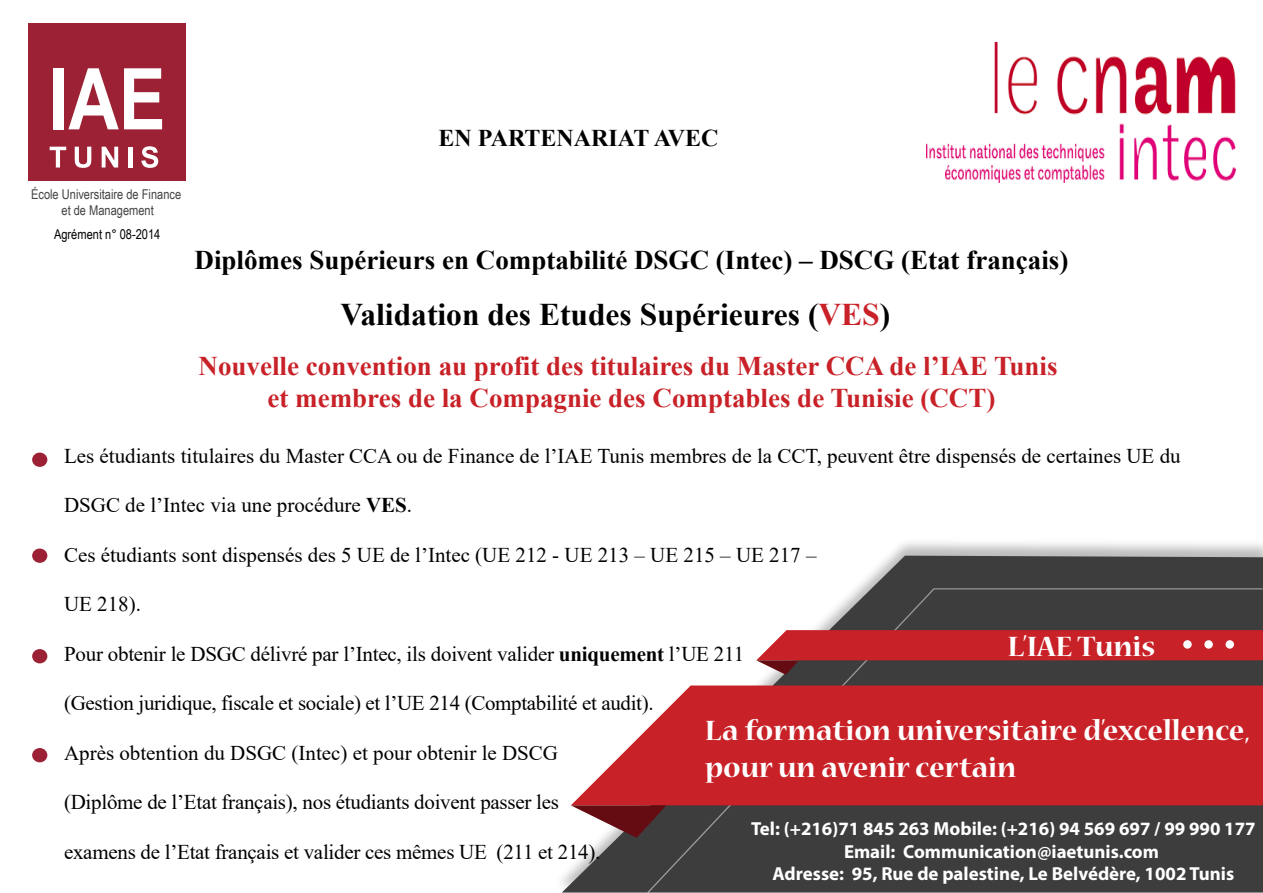
<style>
.page{position:relative;width:1263px;height:893px;background:#fff}
.page>*{position:absolute;margin:0;border:0;box-sizing:border-box;transform-origin:0 0}
.t1{font:700 31.5px "Times New Roman";color:#000}
.t2{font:700 31.05px/37.3px "Nueva Std";color:#fff}
.t3{font:700 27px/32.4px "Times New Roman";color:#c82127;text-align:center}
.t4{font:700 27px "Times New Roman";color:#000}
.t5{font:700 24px "Times New Roman";color:#000}
.t6{font:21px "Times New Roman";color:#000}
.t7{font:700 18.9px/22.6px "Myriad Pro";color:#fff;text-align:center}
.t8{font:13.5px/16.2px "Arial Narrow";color:#434343;text-align:center}
.t9{font:13.5px "Arial Narrow";color:#000}
.s1{color:#c82127}
.s2{font-weight:700}
</style>
<div class="page">
<div style="left:29px;top:24px;width:157px;height:157px;background:#9c2134"></div>
<svg style="left:50px;top:147px;width:16px;height:21px"></svg>
<svg style="left:75px;top:147px;width:16px;height:21px"></svg>
<svg style="left:102px;top:147px;width:16px;height:21px"></svg>
<div style="left:128px;top:147px;width:5px;height:20px;background:#fff"></div>
<svg style="left:141px;top:146px;width:17px;height:22px"></svg>
<div style="left:54px;top:68px;width:10px;height:61px;background:#fff"></div>
<svg style="left:68px;top:68px;width:94px;height:61px"></svg>
<img style="left:926px;top:42px;width:309px;height:141px">
<svg style="left:562px;top:556px;width:701px;height:337px"></svg>
<svg style="left:647px;top:588px;width:616px;height:305px;fill:#3d3d3d"></svg>
<svg style="left:756px;top:630px;width:507px;height:45px"></svg>
<svg style="left:571px;top:685px;width:692px;height:120px;fill:#c82127"></svg>
<svg style="left:571px;top:805px;width:95px;height:33px"></svg>
<div style="left:32px;top:453px;width:15px;height:14px;background:#9c2134;border-radius:50%"></div>
<div style="left:32px;top:548px;width:15px;height:15px;background:#9c2134;border-radius:50%"></div>
<div style="left:32px;top:649px;width:15px;height:14px;background:#9c2134;border-radius:50%"></div>
<div style="left:32px;top:748px;width:15px;height:14px;background:#9c2134;border-radius:50%"></div>
<p class="t5" style="left:438px;top:121px;width:282px">EN PARTENARIAT AVEC</p>
<p class="t8" style="left:31px;top:186px;width:152px">École Universitaire de Finance et de Management</p>
<p class="t9" style="left:54px;top:224px;width:108px">Agrément n° 08-2014</p>
<p class="t4" style="left:195px;top:241px;width:875px">Diplômes Supérieurs en Comptabilité DSGC (Intec) – DSCG (Etat français)</p>
<h1 class="t1" style="left:341px;top:292px;width:551px">Validation des Etudes Supérieures (<span class="s1">VES</span>)</h1>
<p class="t3" style="left:199px;top:349px;width:860px">Nouvelle convention au profit des titulaires du Master CCA de l’IAE Tunis et membres de la Compagnie des Comptables de Tunisie (CCT)</p>
<p class="t6" style="left:64px;top:441px;width:1118px">Les étudiants titulaires du Master CCA ou de Finance de l’IAE Tunis membres de la CCT, peuvent être dispensés de certaines UE du</p>
<p class="t6" style="left:64px;top:490px;width:350px">DSGC de l’Intec via une procédure <span class="s2">VES</span>.</p>
<p class="t6" style="left:64px;top:540px;width:754px">Ces étudiants sont dispensés des 5 UE de l’Intec (UE 212 - UE 213 – UE 215 – UE 217 –</p>
<p class="t6" style="left:64px;top:589px;width:78px">UE 218).</p>
<p class="t6" style="left:64px;top:639px;width:682px">Pour obtenir le DSGC délivré par l’Intec, ils doivent valider <span class="s2">uniquement</span> l’UE 211</p>
<p class="t6" style="left:64px;top:688px;width:591px">(Gestion juridique, fiscale et sociale) et l’UE 214 (Comptabilité et audit).</p>
<p class="t6" style="left:64px;top:738px;width:496px">Après obtention du DSGC (Intec) et pour obtenir le DSCG</p>
<p class="t6" style="left:64px;top:787px;width:496px">(Diplôme de l’Etat français), nos étudiants doivent passer les</p>
<p class="t6" style="left:64px;top:837px;width:538px">examens de l’Etat français et valider ces mêmes UE (211 et 214).</p>
<h2 class="t2" style="left:1008px;top:630px;width:149px">L’IAE Tunis</h2>
<h2 class="t2" style="left:705px;top:713px;width:547px">La formation universitaire d’excellence, pour un avenir certain</h2>
<p class="t7" style="left:751px;top:817px;width:506px">Tel: (+216)71 845 263 Mobile: (+216) 94 569 697 / 99 990 177<br>Email: Communication@iaetunis.com<br>Adresse: 95, Rue de palestine, Le Belvédère, 1002 Tunis</p>
</div>
